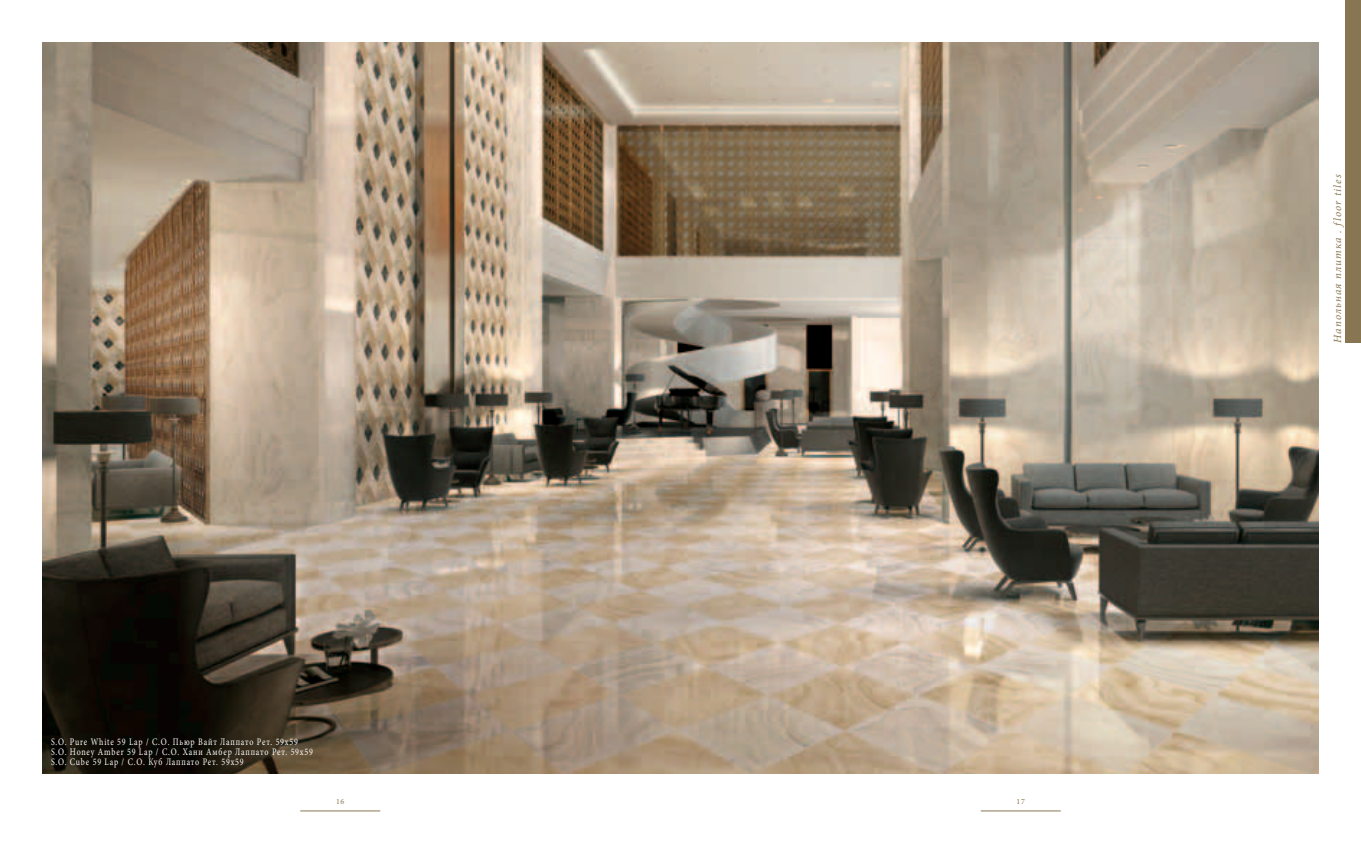
<style>
.page{position:relative;width:1361px;height:842px;background:#fff}
.page>*{position:absolute;margin:0;border:0;box-sizing:border-box;transform-origin:0 0}
.t1{font:italic 11px "Minion Pro";letter-spacing:.1em;color:#887551}
.t2{font:10px/10px "Minion Pro";letter-spacing:.1em;color:#fff;scale:.8 1}
.t3{font:8px "Minion Pro";color:#887551}
</style>
<div class="page">
<img style="left:43px;top:43px;width:1275px;height:730px">
<div style="left:1345px;top:0;width:16px;height:343px;background:#887551"></div>
<hr style="left:300px;top:811px;width:80px;height:1px;background:#887551">
<hr style="left:981px;top:811px;width:79px;height:1px;background:#887551">
<p class="t2" style="left:51px;top:737px;width:329px">S.O. Pure White 59 Lap / С.О. Пьюр Вайт Лаппато Рет. 59x59<br>S.O. Honey Amber 59 Lap / С.О. Хани Амбер Лаппато Рет. 59x59<br>S.O. Cube 59 Lap / С.О. Куб Лаппато Рет. 59x59</p>
<p class="t3" style="left:336px;top:799px;width:10px">16</p>
<p class="t3" style="left:1016px;top:799px;width:10px">17</p>
<p class="t1" style="left:1333px;top:343px;width:170px;rotate:-90deg">Haпoльнaя плиткa . floor tiles</p>
</div>
